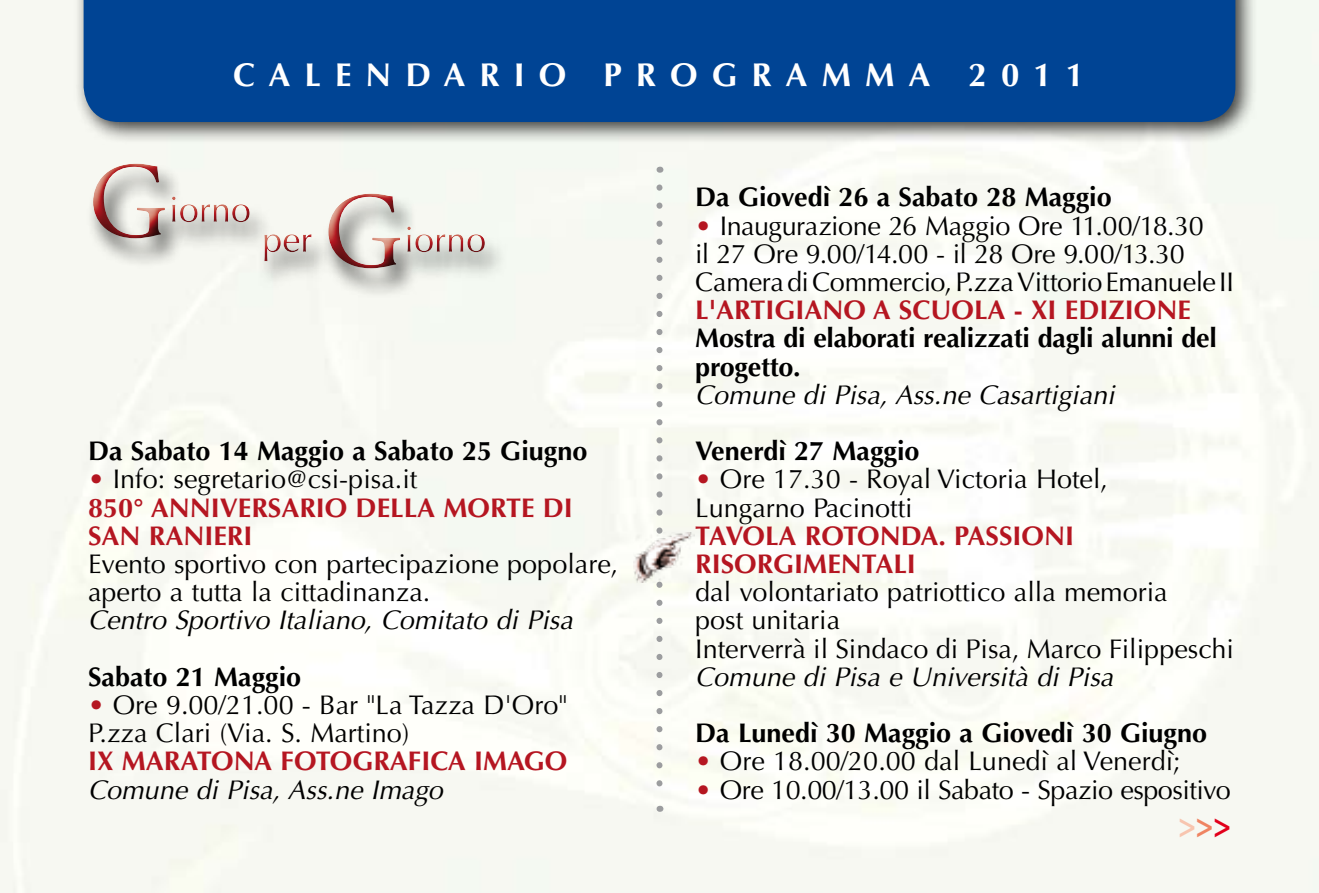
<style>
.page{position:relative;width:1319px;height:893px;background:#fff}
.page>*{position:absolute;margin:0;border:0;box-sizing:border-box;transform-origin:0 0}
.t1{font:700 36px "Optima";color:#f8c5af;scale:.8 1}
.t2{font:700 33px "Optima";letter-spacing:.425em;color:#fff}
.t3{font:27px/28.2px "Optima";color:#000}
.t4{font:700 27px/28.2px "Optima";color:#000}
.t5{font:700 27px/28.2px "Optima";color:#b51621}
.t6{font:italic 27px "Optima";color:#000}
.t7{font:27px "Optima";letter-spacing:-.02em;color:#000}
.s1{font-weight:400;color:#000}
.s2{font-weight:700;color:#b51621}
.s3{color:#ef8462}
.s4{color:#e2001b}
</style>
<div class="page">
<svg style="left:656px;top:374px;width:6px;height:426px"></svg>
<div style="left:73px;top:0;width:1197px;height:158px;background:#000;opacity:.75"></div>
<div style="left:84px;top:0;width:1151px;height:122px;background:#004494"></div>
<div style="left:86px;top:163px;width:596px;height:211px;background:#f7f8f2"></div>
<div style="left:63px;top:136px;width:557px;height:174px;background:#000;opacity:.75"></div>
<img style="left:633px;top:533px;width:61px;height:49px">
<p class="t2" style="left:233px;top:56px;width:852px">CALENDARIO PROGRAMMA 2011</p>
<p class="t4" style="left:88px;top:437px;width:500px">Da Sabato 14 Maggio a Sabato 25 Giugno</p>
<p class="t5" style="left:88px;top:466px;width:486px">• <span class="s1">Info: segretario@csi-pisa.it<br></span>850° ANNIVERSARIO DELLA MORTE DI<br>SAN RANIERI</p>
<p class="t3" style="left:88px;top:550px;width:531px">Evento sportivo con partecipazione popolare, aperto a tutta la cittadinanza.</p>
<p class="t6" style="left:88px;top:605px;width:486px">Centro Sportivo Italiano, Comitato di Pisa</p>
<p class="t4" style="left:88px;top:663px;width:215px">Sabato 21 Maggio</p>
<p class="t3" style="left:88px;top:691px;width:481px"><span class="s2">•</span> Ore 9.00/21.00 - Bar "La Tazza D'Oro"<br>P.zza Clari (Via. S. Martino)</p>
<p class="t5" style="left:88px;top:747px;width:480px">IX MARATONA FOTOGRAFICA IMAGO</p>
<p class="t6" style="left:88px;top:774px;width:356px">Comune di Pisa, Ass.ne Imago</p>
<p class="t4" style="left:695px;top:184px;width:418px">Da Giovedì 26 a Sabato 28 Maggio</p>
<p class="t3" style="left:695px;top:212px;width:540px"><span class="s2">•</span> Inaugurazione 26 Maggio Ore 11.00/18.30<br>il 27 Ore 9.00/14.00 - il 28 Ore 9.00/13.30<br>Camera di Commercio, P.zza Vittorio Emanuele II</p>
<p class="t5" style="left:695px;top:296px;width:497px">L'ARTIGIANO A SCUOLA - XI EDIZIONE</p>
<p class="t4" style="left:695px;top:325px;width:523px">Mostra di elaborati realizzati dagli alunni del progetto.</p>
<p class="t6" style="left:695px;top:379px;width:421px">Comune di Pisa, Ass.ne Casartigiani</p>
<p class="t4" style="left:695px;top:437px;width:226px">Venerdì 27 Maggio</p>
<p class="t3" style="left:695px;top:466px;width:414px"><span class="s2">•</span> Ore 17.30 - Royal Victoria Hotel,<br>Lungarno Pacinotti</p>
<p class="t5" style="left:695px;top:522px;width:380px">TAVOLA ROTONDA. PASSIONI<br>RISORGIMENTALI</p>
<p class="t3" style="left:695px;top:578px;width:540px">dal volontariato patriottico alla memoria<br>post unitaria<br>Interverrà il Sindaco di Pisa, Marco Filippeschi</p>
<p class="t6" style="left:695px;top:661px;width:419px">Comune di Pisa e Università di Pisa</p>
<p class="t4" style="left:695px;top:719px;width:513px">Da Lunedì 30 Maggio a Giovedì 30 Giugno</p>
<p class="t3" style="left:695px;top:747px;width:487px"><span class="s2">•</span> Ore 18.00/20.00 dal Lunedì al Venerdì;</p>
<p class="t7" style="left:695px;top:774px;width:537px"><span class="s2">•</span> Ore 10.00/13.00 il Sabato - Spazio espositivo</p>
<h1 class="t1" style="left:1178px;top:804px;width:67px">&gt;<span class="s3">&gt;</span><span class="s4">&gt;</span></h1>
</div>
